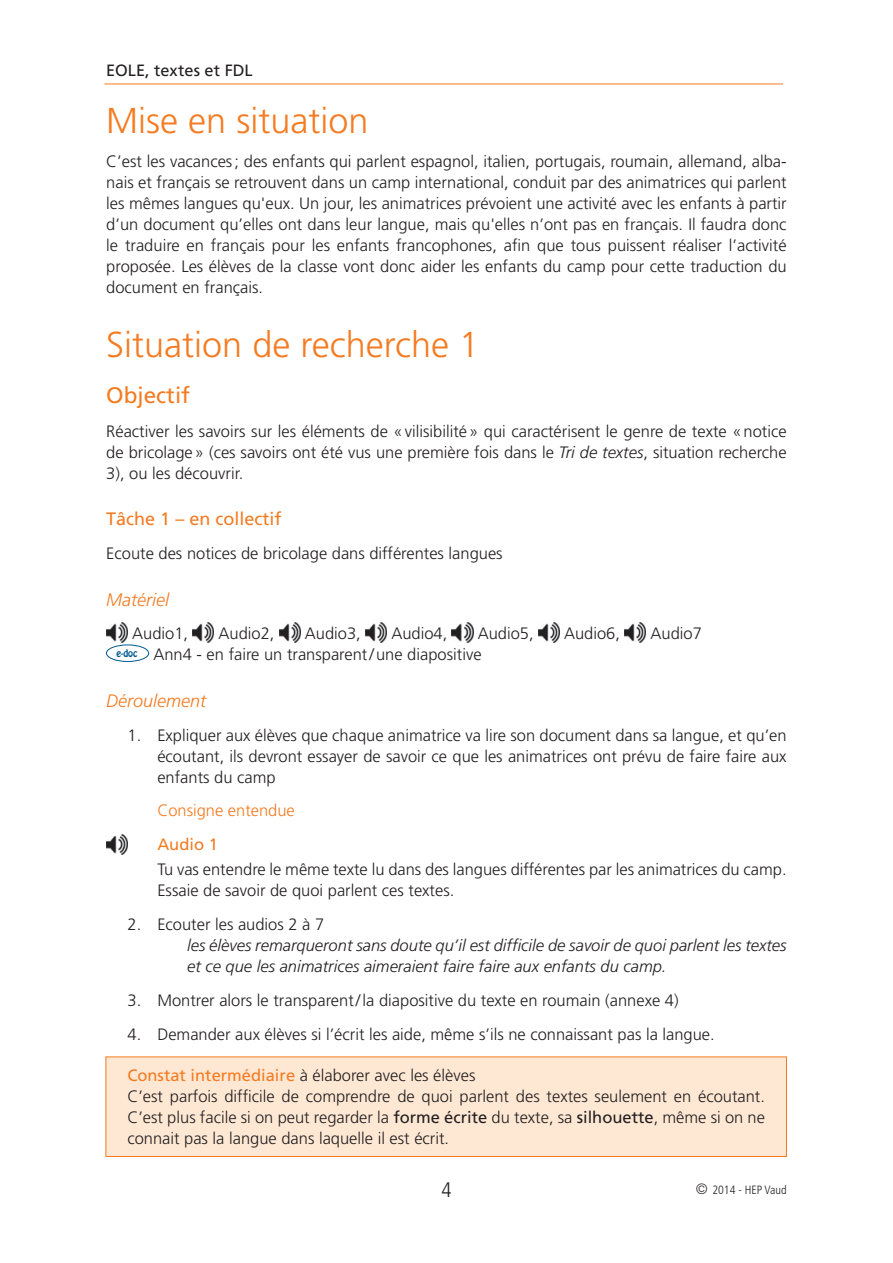
<style>
.page{position:relative;width:893px;height:1263px;background:#fff}
.page>*{position:absolute;margin:0;border:0;box-sizing:border-box;transform-origin:0 0}
.EOLE_Titre_2{font:300 36px "Frutiger";color:#f47b21}
.EOLE_Titre_3{font:22.5px "Frutiger";color:#f47b21}
.t1{font:300 condensed 21px "Frutiger";color:#231f20}
.EOLE_Titre_3-2{font:italic 300 18px "Frutiger";color:#f47b21}
.EOLE_Titre_3-3{font:18px "Frutiger";color:#f47b21}
.EOLE_texte{font:300 16.5px/21px "Frutiger";color:#231f20;text-align:justify}
.EOLE_numérotation{font:300 16.5px/21px "Frutiger";color:#231f20;text-align:justify}
.EOLE_puces{font:italic 300 16.5px/21px "Frutiger";color:#231f20}
.EOLE_texte-2{font:300 16.5px "Frutiger";color:#f47b21}
.EOLE_titre_audio{font:16.5px "Frutiger";color:#f47b21}
.t2{font:16.35px "Frutiger";color:#231f20}
.t3{font:300 condensed 12px "Frutiger";color:#231f20}
.t4{font:9px "Hobo Std";color:#015992}
.s1{font-style:italic}
.s2{font-weight:400;color:#f47b21}
.s3{font-weight:400}
.s4{font-size:15px}
</style>
<div class="page">
<hr style="left:104px;top:84px;width:679px;height:1px;background:#f47b21">
<img style="left:106px;top:623px;width:22px;height:19px">
<img style="left:193px;top:623px;width:21px;height:19px">
<img style="left:279px;top:623px;width:21px;height:19px">
<img style="left:365px;top:623px;width:22px;height:19px">
<img style="left:452px;top:623px;width:21px;height:19px">
<img style="left:538px;top:623px;width:21px;height:19px">
<img style="left:625px;top:623px;width:21px;height:19px">
<div style="left:106px;top:645px;width:43px;height:17px;border:1px solid #015a91;border-radius:50%"></div>
<img style="left:106px;top:835px;width:22px;height:19px">
<div style="left:106px;top:1057px;width:680px;height:99px;background:#fee8d4"></div>
<div style="left:106px;top:1057px;width:681px;height:100px;border:1px solid #f47b21"></div>
<p class="t2" style="left:106px;top:61px;width:148px">EOLE, textes et FDL</p>
<p class="EOLE_Titre_2" style="left:106px;top:101px;width:264px">Mise en situation</p>
<p class="EOLE_texte" style="left:106px;top:151px;width:682px">C’est les vacances; des enfants qui parlent espagnol, italien, portugais, roumain, allemand, alba&shy;nais et français se retrouvent dans un camp international, conduit par des animatrices qui parlent les mêmes langues qu'eux. Un jour, les animatrices prévoient une activité avec les enfants à partir d’un document qu’elles ont dans leur langue, mais qu'elles n’ont pas en français. Il faudra donc le traduire en français pour les enfants francophones, afin que tous puissent réaliser l’activité proposée. Les élèves de la classe vont donc aider les enfants du camp pour cette traduction du document en français.</p>
<p class="EOLE_Titre_2" style="left:106px;top:324px;width:374px">Situation de recherche 1</p>
<p class="EOLE_Titre_3" style="left:106px;top:382px;width:85px">Objectif</p>
<p class="EOLE_texte" style="left:106px;top:421px;width:682px">Réactiver les savoirs sur les éléments de «vilisibilité» qui caractérisent le genre de texte «notice de bricolage» (ces savoirs ont été vus une première fois dans le <span class="s1">Tri de textes</span>, situation recherche 3), ou les découvrir.</p>
<p class="EOLE_Titre_3-3" style="left:106px;top:508px;width:177px">Tâche 1 – en collectif</p>
<p class="EOLE_texte" style="left:106px;top:543px;width:398px">Ecoute des notices de bricolage dans différentes langues</p>
<p class="EOLE_Titre_3-2" style="left:106px;top:589px;width:64px">Matériel</p>
<p class="EOLE_texte" style="left:132px;top:623px;width:57px">Audio1,</p>
<p class="EOLE_texte" style="left:219px;top:623px;width:57px">Audio2,</p>
<p class="EOLE_texte" style="left:305px;top:623px;width:57px">Audio3,</p>
<p class="EOLE_texte" style="left:391px;top:623px;width:57px">Audio4,</p>
<p class="EOLE_texte" style="left:478px;top:623px;width:57px">Audio5,</p>
<p class="EOLE_texte" style="left:564px;top:623px;width:57px">Audio6,</p>
<p class="EOLE_texte" style="left:650px;top:623px;width:53px">Audio7</p>
<p class="t4" style="left:116px;top:647px;width:23px">e-doc</p>
<p class="EOLE_texte" style="left:153px;top:644px;width:330px">Ann4 - en faire un transparent/une diapositive</p>
<p class="EOLE_Titre_3-2" style="left:106px;top:690px;width:102px">Déroulement</p>
<p class="EOLE_numérotation" style="left:157px;top:725px;width:631px;text-indent:-30px">1. Expliquer aux élèves que chaque animatrice va lire son document dans sa langue, et qu’en écoutant, ils devront essayer de savoir ce que les animatrices ont prévu de faire faire aux enfants du camp</p>
<p class="EOLE_texte-2" style="left:157px;top:801px;width:139px">Consigne entendue</p>
<p class="EOLE_titre_audio" style="left:157px;top:835px;width:62px">Audio 1</p>
<p class="EOLE_texte" style="left:157px;top:859px;width:631px">Tu vas entendre le même texte lu dans des langues différentes par les animatrices du camp.<br>Essaie de savoir de quoi parlent ces textes.</p>
<p class="EOLE_numérotation" style="left:128px;top:914px;width:198px">2. Ecouter les audios 2 à 7</p>
<p class="EOLE_puces" style="left:187px;top:935px;width:601px">les élèves remarqueront sans doute qu’il est difficile de savoir de quoi parlent les textes et ce que les animatrices aimeraient faire faire aux enfants du camp.</p>
<p class="EOLE_numérotation" style="left:128px;top:990px;width:552px">3. Montrer alors le transparent/la diapositive du texte en roumain (annexe 4)</p>
<p class="EOLE_numérotation" style="left:128px;top:1024px;width:589px">4. Demander aux élèves si l’écrit les aide, même s’ils ne connaissant pas la langue.</p>
<p class="EOLE_texte" style="left:127px;top:1065px;width:350px"><span class="s2">Constat intermédiaire</span> à élaborer avec les élèves</p>
<p class="EOLE_texte" style="left:127px;top:1086px;width:639px">C’est parfois difficile de comprendre de quoi parlent des textes seulement en écoutant.<br>C’est plus facile si on peut regarder la <span class="s3">forme écrite</span> du texte, sa <span class="s3">silhouette</span>, même si on ne connait pas la langue dans laquelle il est écrit.</p>
<p class="t1" style="left:441px;top:1178px;width:12px">4</p>
<p class="t3" style="left:696px;top:1183px;width:92px"><span class="s4">©</span> 2014 - HEP Vaud</p>
</div>
